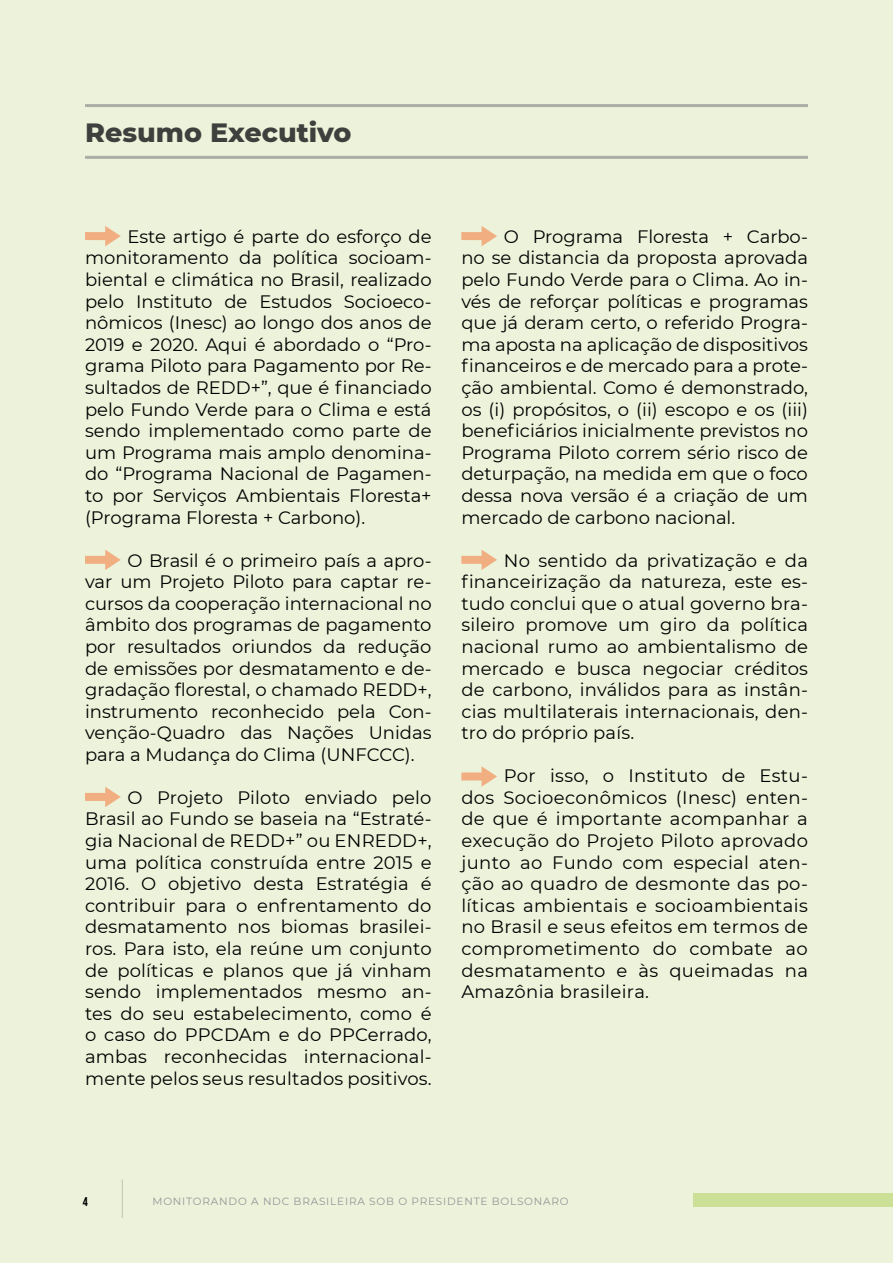
<style>
.page{position:relative;width:893px;height:1263px;background:#ecf3da}
.page>*{position:absolute;margin:0;border:0;box-sizing:border-box;transform-origin:0 0}
.t1{font:800 27px "Montserrat";color:#3d403d}
.t2{font:18px/21.6px "Montserrat";color:#000;text-align:justify}
.t3{font:700 12.75px "Bebas Neue";color:#000}
.t4{font:10.5px "Montserrat";letter-spacing:.075em;color:#939598}
</style>
<div class="page">
<hr style="left:85px;top:156px;width:723px;height:3px;background:#939191">
<hr style="left:85px;top:104px;width:723px;height:3px;background:#939191">
<svg style="left:85px;top:226px;width:36px;height:20px"></svg>
<svg style="left:461px;top:226px;width:36px;height:20px"></svg>
<svg style="left:85px;top:787px;width:36px;height:20px"></svg>
<svg style="left:85px;top:550px;width:36px;height:20px"></svg>
<svg style="left:461px;top:550px;width:36px;height:20px"></svg>
<svg style="left:461px;top:766px;width:36px;height:21px"></svg>
<hr style="left:122px;top:1179px;width:1px;height:39px;background:#c2c5a5">
<div style="left:693px;top:1193px;width:200px;height:14px;background:#cbdf96"></div>
<h1 class="t1" style="left:85px;top:113px;width:268px">Resumo Executivo</h1>
<p class="t2" style="left:85px;top:225px;width:348px;text-indent:43px">Este artigo é parte do esforço de monitoramento da política socioam&shy;biental e climática no Brasil, realizado pelo Instituto de Estudos Socioeco&shy;nômicos (Inesc) ao longo dos anos de 2019 e 2020. Aqui é abordado o “Pro&shy;grama Piloto para Pagamento por Re&shy;sultados de REDD+”, que é financiado pelo Fundo Verde para o Clima e está sendo implementado como parte de um Programa mais amplo denomina&shy;do “Programa Nacional de Pagamen&shy;to por Serviços Ambientais Floresta+ (Programa Floresta + Carbono).</p>
<p class="t2" style="left:85px;top:549px;width:348px;text-indent:43px">O Brasil é o primeiro país a apro&shy;var um Projeto Piloto para captar re&shy;cursos da cooperação internacional no âmbito dos programas de pagamento por resultados oriundos da redução de emissões por desmatamento e de&shy;gradação florestal, o chamado REDD+, instrumento reconhecido pela Con&shy;venção-Quadro das Nações Unidas para a Mudança do Clima (UNFCCC).</p>
<p class="t2" style="left:85px;top:786px;width:348px;text-indent:43px">O Projeto Piloto enviado pelo Brasil ao Fundo se baseia na “Estraté&shy;gia Nacional de REDD+” ou ENREDD+, uma política construída entre 2015 e 2016. O objetivo desta Estratégia é contribuir para o enfrentamento do desmatamento nos biomas brasilei&shy;ros. Para isto, ela reúne um conjunto de políticas e planos que já vinham sendo implementados mesmo an&shy;tes do seu estabelecimento, como é o caso do PPCDAm e do PPCerrado, ambas reconhecidas internacional&shy;mente pelos seus resultados positivos.</p>
<p class="t2" style="left:461px;top:225px;width:348px;text-indent:43px">O Programa Floresta + Carbo&shy;no se distancia da proposta aprovada pelo Fundo Verde para o Clima. Ao in&shy;vés de reforçar políticas e programas que já deram certo, o referido Progra&shy;ma aposta na aplicação de dispositivos financeiros e de mercado para a prote&shy;ção ambiental. Como é demonstrado, os (i) propósitos, o (ii) escopo e os (iii) beneficiários inicialmente previstos no Programa Piloto correm sério risco de deturpação, na medida em que o foco dessa nova versão é a criação de um mercado de carbono nacional.</p>
<p class="t2" style="left:461px;top:549px;width:348px;text-indent:43px">No sentido da privatização e da financeirização da natureza, este es&shy;tudo conclui que o atual governo bra&shy;sileiro promove um giro da política nacional rumo ao ambientalismo de mercado e busca negociar créditos de carbono, inválidos para as instân&shy;cias multilaterais internacionais, den&shy;tro do próprio país.</p>
<p class="t2" style="left:461px;top:764px;width:348px;text-indent:43px">Por isso, o Instituto de Estu&shy;dos Socioeconômicos (Inesc) enten&shy;de que é importante acompanhar a execução do Projeto Piloto aprovado junto ao Fundo com especial aten&shy;ção ao quadro de desmonte das po&shy;líticas ambientais e socioambientais no Brasil e seus efeitos em termos de comprometimento do combate ao desmatamento e às queimadas na Amazônia brasileira.</p>
<p class="t3" style="left:83px;top:1195px;width:7px">4</p>
<p class="t4" style="left:153px;top:1194px;width:418px">Monitorando a NDC brasileira sob o presidente Bolsonaro</p>
</div>
